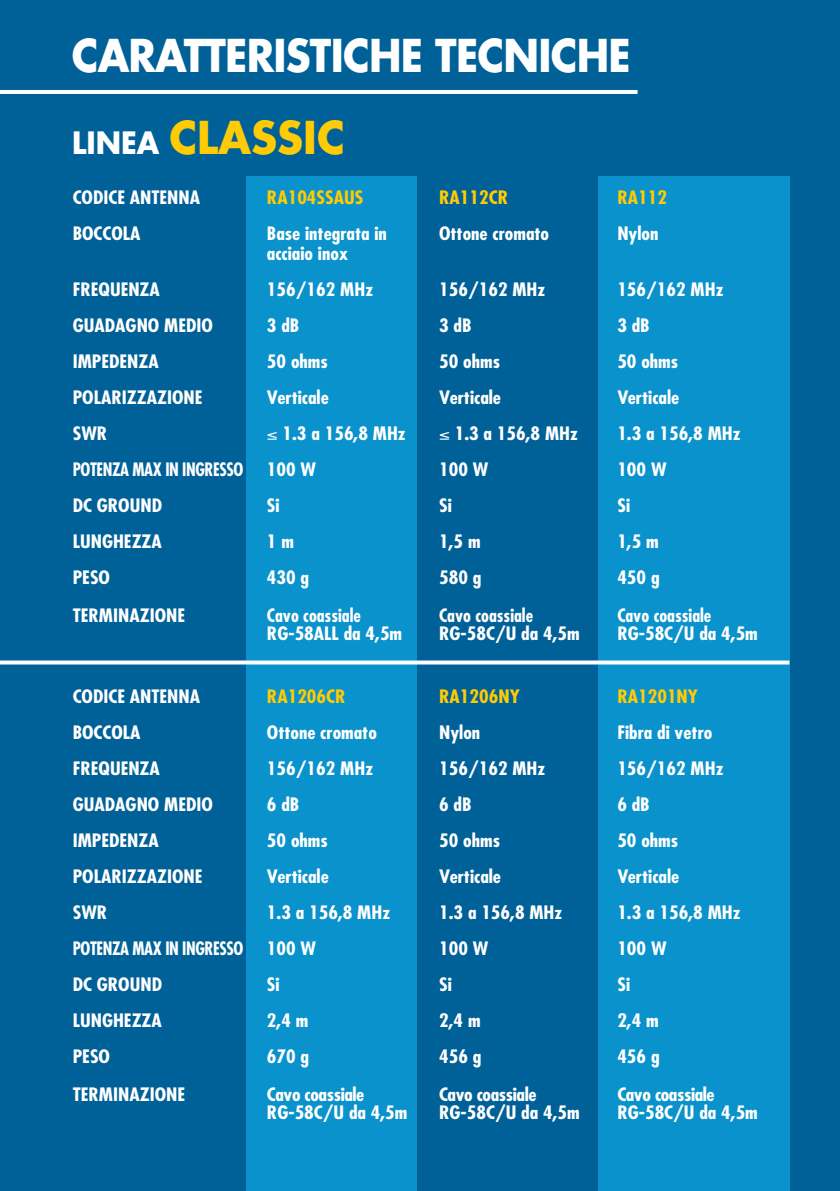
<style>
.page{position:relative;width:840px;height:1191px;background:#fff}
.page>*{position:absolute;margin:0;border:0;box-sizing:border-box;transform-origin:0 0}
.t1{font:700 44px/82.6px "Futura";letter-spacing:-.02em;color:#fff;scale:.92 1}
.t2{font:700 condensed 18px "Futura";color:#fff;scale:1.09 1}
.t3{font:700 condensed 18px "Futura";color:#ffcb05;scale:1.09 1}
.t4{font:700 condensed 18px "Futura";letter-spacing:-.025em;color:#fff;scale:.94 1}
.t5{font:700 condensed 18px "Futura";color:#fff}
.t6{font:700 condensed 18px "Futura";letter-spacing:-.02em;color:#fff;scale:1.09 1}
.s1{font-size:30px}
.s2{color:#ffcb05}
</style>
<div class="page">
<div style="left:0;top:0;width:839px;height:1191px;background:#006198"></div>
<div style="left:246px;top:177px;width:170px;height:1014px;background:#0992cb"></div>
<div style="left:597px;top:177px;width:192px;height:1014px;background:#0992cb"></div>
<hr style="left:0;top:90px;width:637px;height:4px;background:#fff">
<svg style="left:0;top:660px;width:789px;height:4px"></svg>
<h1 class="t1" style="left:72px;top:13px;width:608px">CARATTERISTICHE TECNICHE<br><span class="s1">LINEA</span> <span class="s2">CLASSIC</span></h1>
<p class="t2" style="left:73px;top:186px;width:118px">CODICE ANTENNA</p>
<p class="t3" style="left:267px;top:186px;width:90px">RA104SSAUS</p>
<p class="t3" style="left:439px;top:186px;width:65px">RA112CR</p>
<p class="t3" style="left:617px;top:186px;width:47px">RA112</p>
<p class="t2" style="left:73px;top:222px;width:64px">BOCCOLA</p>
<p class="t2" style="left:267px;top:222px;width:111px">Base integrata in</p>
<p class="t2" style="left:439px;top:222px;width:102px">Ottone cromato</p>
<p class="t2" style="left:617px;top:222px;width:39px">Nylon</p>
<p class="t2" style="left:267px;top:242px;width:76px">acciaio inox</p>
<p class="t2" style="left:73px;top:278px;width:81px">FREQUENZA</p>
<p class="t2" style="left:267px;top:278px;width:99px">156/162 MHz</p>
<p class="t2" style="left:439px;top:278px;width:99px">156/162 MHz</p>
<p class="t2" style="left:617px;top:278px;width:99px">156/162 MHz</p>
<p class="t2" style="left:73px;top:314px;width:130px">GUADAGNO MEDIO</p>
<p class="t2" style="left:267px;top:314px;width:31px">3 dB</p>
<p class="t2" style="left:439px;top:314px;width:31px">3 dB</p>
<p class="t2" style="left:617px;top:314px;width:31px">3 dB</p>
<p class="t2" style="left:73px;top:350px;width:80px">IMPEDENZA</p>
<p class="t2" style="left:267px;top:350px;width:57px">50 ohms</p>
<p class="t2" style="left:439px;top:350px;width:57px">50 ohms</p>
<p class="t2" style="left:617px;top:350px;width:57px">50 ohms</p>
<p class="t2" style="left:73px;top:386px;width:120px">POLARIZZAZIONE</p>
<p class="t2" style="left:267px;top:386px;width:58px">Verticale</p>
<p class="t2" style="left:439px;top:386px;width:58px">Verticale</p>
<p class="t2" style="left:617px;top:386px;width:58px">Verticale</p>
<p class="t2" style="left:73px;top:422px;width:33px">SWR</p>
<p class="t2" style="left:267px;top:422px;width:129px">≤ 1.3 a 156,8 MHz</p>
<p class="t2" style="left:439px;top:422px;width:129px">≤ 1.3 a 156,8 MHz</p>
<p class="t2" style="left:617px;top:422px;width:114px">1.3 a 156,8 MHz</p>
<p class="t4" style="left:73px;top:458px;width:183px">POTENZA MAX IN INGRESSO</p>
<p class="t2" style="left:267px;top:458px;width:47px">100 W</p>
<p class="t2" style="left:439px;top:458px;width:47px">100 W</p>
<p class="t2" style="left:617px;top:458px;width:47px">100 W</p>
<p class="t2" style="left:73px;top:494px;width:83px">DC GROUND</p>
<p class="t2" style="left:267px;top:494px;width:13px">Si</p>
<p class="t2" style="left:439px;top:494px;width:13px">Si</p>
<p class="t2" style="left:617px;top:494px;width:13px">Si</p>
<p class="t2" style="left:73px;top:530px;width:83px">LUNGHEZZA</p>
<p class="t2" style="left:267px;top:530px;width:26px">1 m</p>
<p class="t2" style="left:439px;top:530px;width:39px">1,5 m</p>
<p class="t2" style="left:617px;top:530px;width:39px">1,5 m</p>
<p class="t2" style="left:73px;top:566px;width:36px">PESO</p>
<p class="t2" style="left:267px;top:566px;width:40px">430 g</p>
<p class="t2" style="left:439px;top:566px;width:40px">580 g</p>
<p class="t2" style="left:617px;top:566px;width:40px">450 g</p>
<p class="t2" style="left:73px;top:604px;width:105px">TERMINAZIONE</p>
<p class="t5" style="left:267px;top:604px;width:95px">Cavo coassiale</p>
<p class="t5" style="left:439px;top:604px;width:95px">Cavo coassiale</p>
<p class="t5" style="left:617px;top:604px;width:95px">Cavo coassiale</p>
<p class="t2" style="left:267px;top:622px;width:125px">RG-58ALL da 4,5m</p>
<p class="t2" style="left:439px;top:622px;width:130px">RG-58C/U da 4,5m</p>
<p class="t2" style="left:617px;top:622px;width:130px">RG-58C/U da 4,5m</p>
<p class="t2" style="left:73px;top:684px;width:118px">CODICE ANTENNA</p>
<p class="t3" style="left:267px;top:684px;width:74px">RA1206CR</p>
<p class="t3" style="left:439px;top:684px;width:75px">RA1206NY</p>
<p class="t3" style="left:617px;top:684px;width:75px">RA1201NY</p>
<p class="t2" style="left:73px;top:720px;width:64px">BOCCOLA</p>
<p class="t2" style="left:267px;top:720px;width:102px">Ottone cromato</p>
<p class="t2" style="left:439px;top:720px;width:39px">Nylon</p>
<p class="t2" style="left:617px;top:720px;width:89px">Fibra di vetro</p>
<p class="t2" style="left:73px;top:756px;width:81px">FREQUENZA</p>
<p class="t2" style="left:267px;top:756px;width:99px">156/162 MHz</p>
<p class="t2" style="left:439px;top:756px;width:99px">156/162 MHz</p>
<p class="t2" style="left:617px;top:756px;width:99px">156/162 MHz</p>
<p class="t2" style="left:73px;top:792px;width:130px">GUADAGNO MEDIO</p>
<p class="t2" style="left:267px;top:792px;width:31px">6 dB</p>
<p class="t2" style="left:439px;top:792px;width:31px">6 dB</p>
<p class="t2" style="left:617px;top:792px;width:31px">6 dB</p>
<p class="t2" style="left:73px;top:828px;width:80px">IMPEDENZA</p>
<p class="t2" style="left:267px;top:828px;width:57px">50 ohms</p>
<p class="t2" style="left:439px;top:828px;width:57px">50 ohms</p>
<p class="t2" style="left:617px;top:828px;width:57px">50 ohms</p>
<p class="t2" style="left:73px;top:864px;width:120px">POLARIZZAZIONE</p>
<p class="t2" style="left:267px;top:864px;width:58px">Verticale</p>
<p class="t2" style="left:439px;top:864px;width:58px">Verticale</p>
<p class="t2" style="left:617px;top:864px;width:58px">Verticale</p>
<p class="t2" style="left:73px;top:900px;width:33px">SWR</p>
<p class="t2" style="left:267px;top:900px;width:114px">1.3 a 156,8 MHz</p>
<p class="t2" style="left:439px;top:900px;width:114px">1.3 a 156,8 MHz</p>
<p class="t2" style="left:617px;top:900px;width:114px">1.3 a 156,8 MHz</p>
<p class="t4" style="left:73px;top:936px;width:183px">POTENZA MAX IN INGRESSO</p>
<p class="t2" style="left:267px;top:936px;width:47px">100 W</p>
<p class="t2" style="left:439px;top:936px;width:47px">100 W</p>
<p class="t2" style="left:617px;top:936px;width:47px">100 W</p>
<p class="t2" style="left:73px;top:972px;width:83px">DC GROUND</p>
<p class="t2" style="left:267px;top:972px;width:13px">Si</p>
<p class="t2" style="left:439px;top:972px;width:13px">Si</p>
<p class="t2" style="left:617px;top:972px;width:13px">Si</p>
<p class="t2" style="left:73px;top:1008px;width:83px">LUNGHEZZA</p>
<p class="t2" style="left:267px;top:1008px;width:39px">2,4 m</p>
<p class="t2" style="left:439px;top:1008px;width:39px">2,4 m</p>
<p class="t2" style="left:617px;top:1008px;width:39px">2,4 m</p>
<p class="t2" style="left:73px;top:1044px;width:36px">PESO</p>
<p class="t2" style="left:267px;top:1044px;width:40px">670 g</p>
<p class="t2" style="left:439px;top:1044px;width:40px">456 g</p>
<p class="t2" style="left:617px;top:1044px;width:40px">456 g</p>
<p class="t2" style="left:73px;top:1082px;width:105px">TERMINAZIONE</p>
<p class="t6" style="left:267px;top:1082px;width:91px">Cavo coassiale</p>
<p class="t6" style="left:439px;top:1082px;width:91px">Cavo coassiale</p>
<p class="t6" style="left:617px;top:1082px;width:91px">Cavo coassiale</p>
<p class="t2" style="left:267px;top:1100px;width:130px">RG-58C/U da 4,5m</p>
<p class="t2" style="left:439px;top:1100px;width:130px">RG-58C/U da 4,5m</p>
<p class="t2" style="left:617px;top:1100px;width:130px">RG-58C/U da 4,5m</p>
</div>
